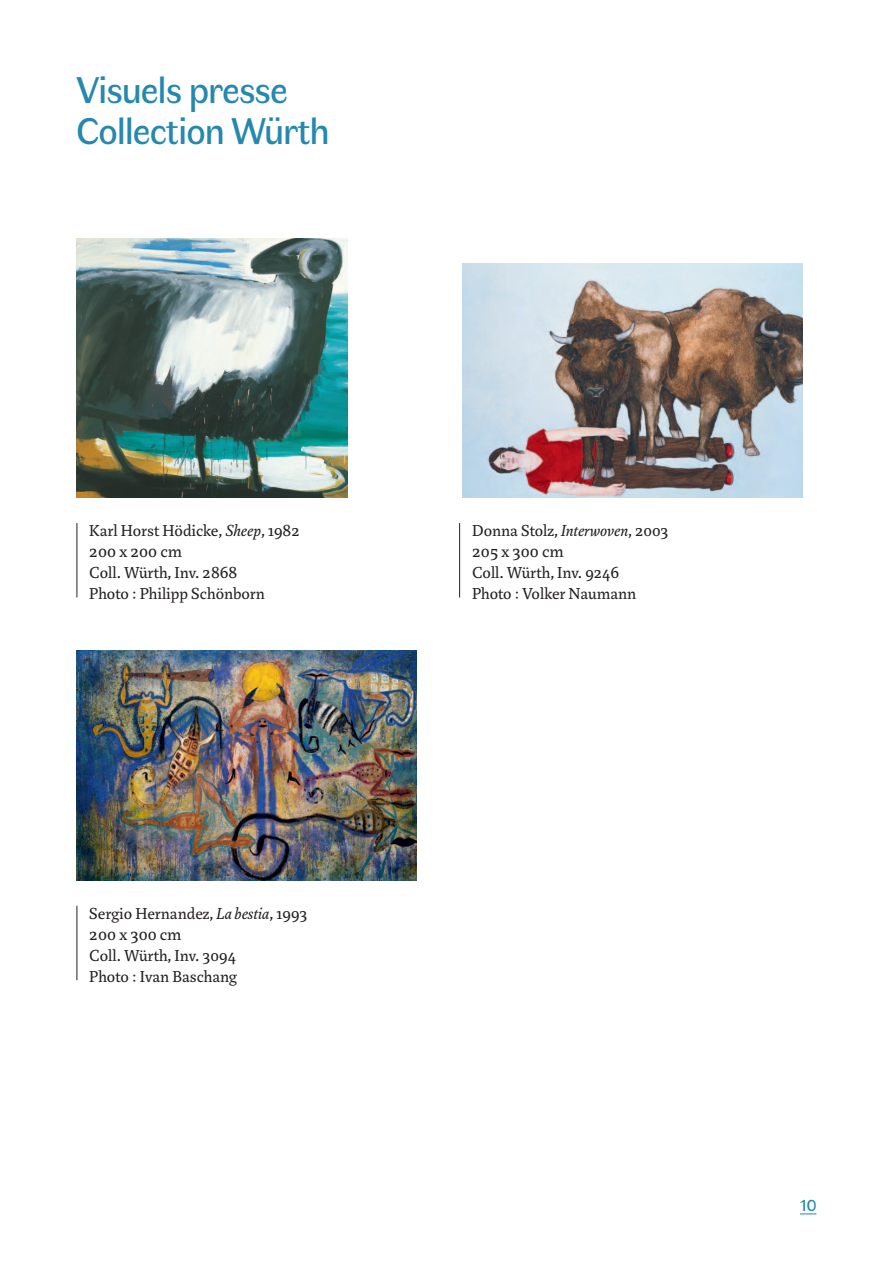
<style>
.page{position:relative;width:893px;height:1263px;background:#fff}
.page>*{position:absolute;margin:0;border:0;box-sizing:border-box;transform-origin:0 0}
.t1{font:37.5px/40.5px "Faune Text";letter-spacing:-.03em;color:#2588ac}
.t2{font:18px "Marat Pro";color:#231f20}
.t3{font:17.25px/20.7px "Marat Pro";color:#231f20}
.t4{font:16.5px "Faune Text";color:#2588ac}
.s1{font-style:italic}
</style>
<div class="page">
<svg style="left:800px;top:1213px;width:16px;height:1px"></svg>
<img style="left:77px;top:238px;width:271px;height:259px">
<img style="left:462px;top:264px;width:341px;height:233px">
<img style="left:77px;top:651px;width:340px;height:229px">
<hr style="left:77px;top:523px;width:1px;height:74px;background:#231f20">
<hr style="left:77px;top:906px;width:1px;height:74px;background:#231f20">
<hr style="left:459px;top:523px;width:1px;height:74px;background:#231f20">
<h1 class="t1" style="left:77px;top:69px;width:255px">Visuels presse<br>Collection Würth</h1>
<p class="t3" style="left:89px;top:520px;width:212px">Karl Horst Hödicke, <span class="s1">Sheep</span>, 1982</p>
<p class="t2" style="left:89px;top:542px;width:94px">200 x 200 cm</p>
<p class="t3" style="left:89px;top:562px;width:177px">Coll. Würth, Inv. 2868<br>Photo : Philipp Schönborn</p>
<p class="t3" style="left:89px;top:903px;width:220px">Sergio Hernandez, <span class="s1">La bestia</span>, 1993</p>
<p class="t2" style="left:89px;top:925px;width:94px">200 x 300 cm</p>
<p class="t3" style="left:89px;top:945px;width:149px">Coll. Würth, Inv. 3094<br>Photo : Ivan Baschang</p>
<p class="t3" style="left:472px;top:520px;width:198px">Donna Stolz, <span class="s1">Interwoven</span>, 2003</p>
<p class="t2" style="left:472px;top:542px;width:93px">205 x 300 cm</p>
<p class="t3" style="left:472px;top:562px;width:166px">Coll. Würth, Inv. 9246<br>Photo : Volker Naumann</p>
<p class="t4" style="left:800px;top:1194px;width:18px">10</p>
</div>
